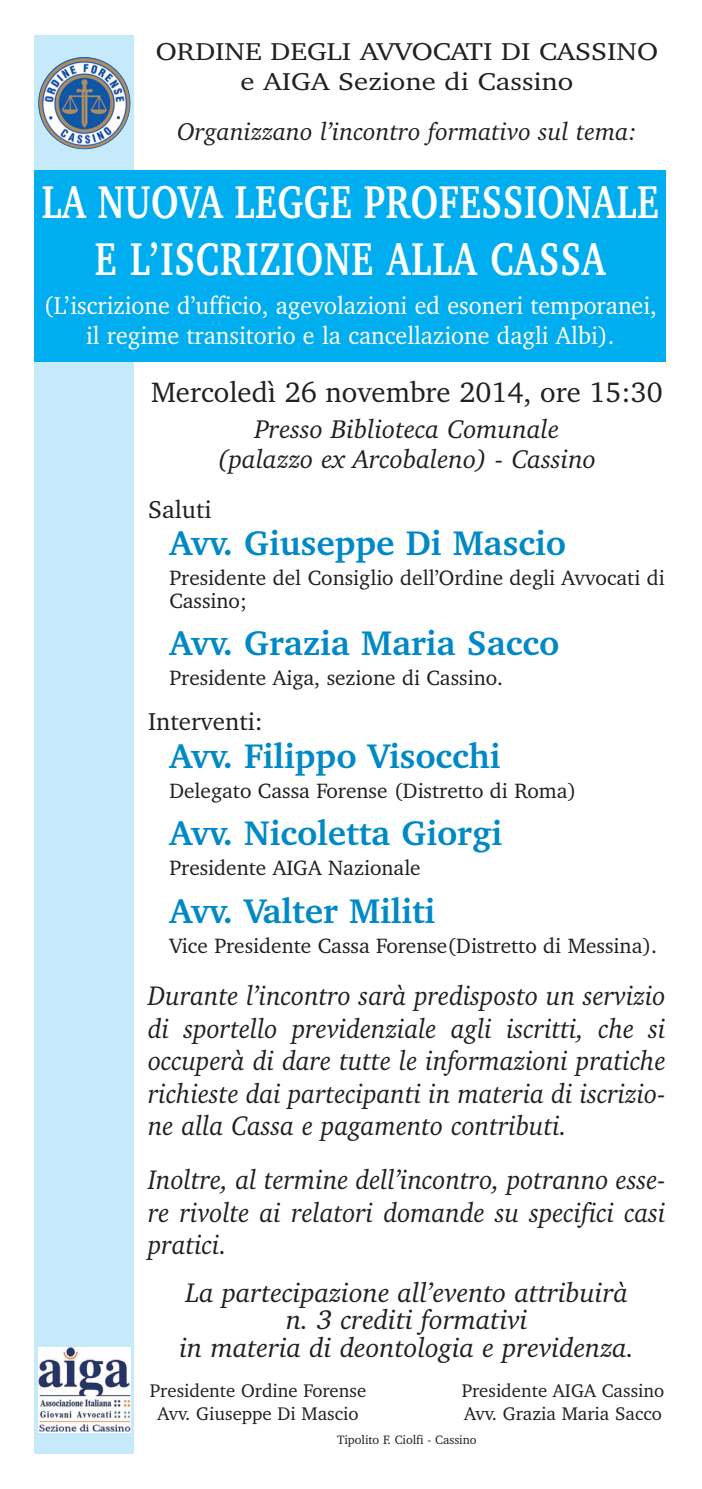
<style>
.page{position:relative;width:702px;height:1489px;background:#fff}
.page>*{position:absolute;margin:0;border:0;box-sizing:border-box;transform-origin:0 0}
.t1{font:700 47.25px/56.5px "Charter BT";letter-spacing:.015em;color:#fff;text-align:center;scale:.77 1}
.t2{font:700 35px "Charter BT";color:#0089c7}
.t3{font:28.75px "Charter BT";color:#231f20}
.t4{font:italic 27.5px/32.5px "Charter BT";color:#231f20;text-align:justify;scale:.95 1}
.t5{font:italic 27.5px/27.5px "Charter BT";color:#231f20;text-align:center}
.t6{font:italic 26.25px/30px "Charter BT";color:#231f20;text-align:center}
.t7{font:25px/30px "Charter BT";color:#fff;text-align:center;scale:.96 1}
.t8{font:25px/30px "Charter BT";color:#231f20;text-align:center;scale:1.15 1}
.t9{font:italic 25px "Charter BT";color:#231f20}
.t10{font:25px "Charter BT";color:#231f20}
.t11{font:21.25px/22.5px "Charter BT";color:#231f20}
.t12{font:18.75px/22.5px "Charter BT";color:#231f20;text-align:center}
.t13{font:12.5px "Charter BT";letter-spacing:-.005em;color:#231f20}
</style>
<div class="page">
<div style="left:35px;top:36px;width:99px;height:1417px;background:#c6eafa"></div>
<div style="left:35px;top:170px;width:630px;height:192px;background:#00aeef"></div>
<img style="left:39px;top:57px;width:91px;height:92px;border-radius:50%">
<div style="left:38px;top:57px;width:92px;height:92px;border:2px solid #1057a7;border-radius:50%"></div>
<svg style="left:38px;top:1430px;width:92px;height:2px"></svg>
<img style="left:38px;top:1347px;width:92px;height:83px">
<p class="t8" style="left:156px;top:38px;width:438px">ORDINE DEGLI AVVOCATI DI CASSINO e AIGA Sezione di Cassino</p>
<p class="t9" style="left:177px;top:121px;width:461px">Organizzano l’incontro formativo sul tema:</p>
<h1 class="t1" style="left:42px;top:177px;width:802px">LA NUOVA LEGGE PROFESSIONALE<br>E L’ISCRIZIONE ALLA CASSA</h1>
<p class="t7" style="left:44px;top:293px;width:640px">(L’iscrizione d’ufficio, agevolazioni ed esoneri temporanei, il regime transitorio e la cancellazione dagli Albi).</p>
<p class="t3" style="left:151px;top:381px;width:513px">Mercoledì 26 novembre 2014, ore 15:30</p>
<p class="t6" style="left:218px;top:415px;width:380px">Presso Biblioteca Comunale (palazzo ex Arcobaleno) - Cassino</p>
<p class="t10" style="left:148px;top:499px;width:65px">Saluti</p>
<p class="t2" style="left:169px;top:529px;width:398px">Avv. Giuseppe Di Mascio</p>
<p class="t11" style="left:169px;top:568px;width:497px">Presidente del Consiglio dell’Ordine degli Avvocati di<br>Cassino;</p>
<p class="t2" style="left:169px;top:629px;width:391px">Avv. Grazia Maria Sacco</p>
<p class="t11" style="left:169px;top:668px;width:335px">Presidente Aiga, sezione di Cassino.</p>
<p class="t10" style="left:148px;top:711px;width:116px">Interventi:</p>
<p class="t2" style="left:169px;top:741px;width:332px">Avv. Filippo Visocchi</p>
<p class="t11" style="left:169px;top:781px;width:408px">Delegato Cassa Forense (Distretto di Roma)</p>
<p class="t2" style="left:169px;top:819px;width:334px">Avv. Nicoletta Giorgi</p>
<p class="t11" style="left:169px;top:858px;width:253px">Presidente AIGA Nazionale</p>
<p class="t2" style="left:169px;top:896px;width:267px">Avv. Valter Militi</p>
<p class="t11" style="left:169px;top:936px;width:489px">Vice Presidente Cassa Forense(Distretto di Messina).</p>
<p class="t4" style="left:148px;top:981px;width:546px">Durante l’incontro sarà predisposto un servizio di sportello previdenziale agli iscritti, che si occuperà di dare tutte le informazioni pratiche richieste dai partecipanti in materia di iscrizio&shy;ne alla Cassa e pagamento contributi.</p>
<p class="t4" style="left:148px;top:1165px;width:546px">Inoltre, al termine dell’incontro, potranno esse&shy;re rivolte ai relatori domande su specifici casi pratici.</p>
<p class="t5" style="left:179px;top:1280px;width:456px">La partecipazione all’evento attribuirà n. 3 crediti formativi<br>in materia di deontologia e previdenza.</p>
<p class="t12" style="left:150px;top:1380px;width:218px">Presidente Ordine Forense<br>Avv. Giuseppe Di Mascio</p>
<p class="t12" style="left:461px;top:1380px;width:204px;text-align:left">Presidente AIGA Cassino<br>Avv. Grazia Maria Sacco</p>
<p class="t13" style="left:337px;top:1434px;width:141px">Tipolito F. Ciolfi - Cassino</p>
</div>
